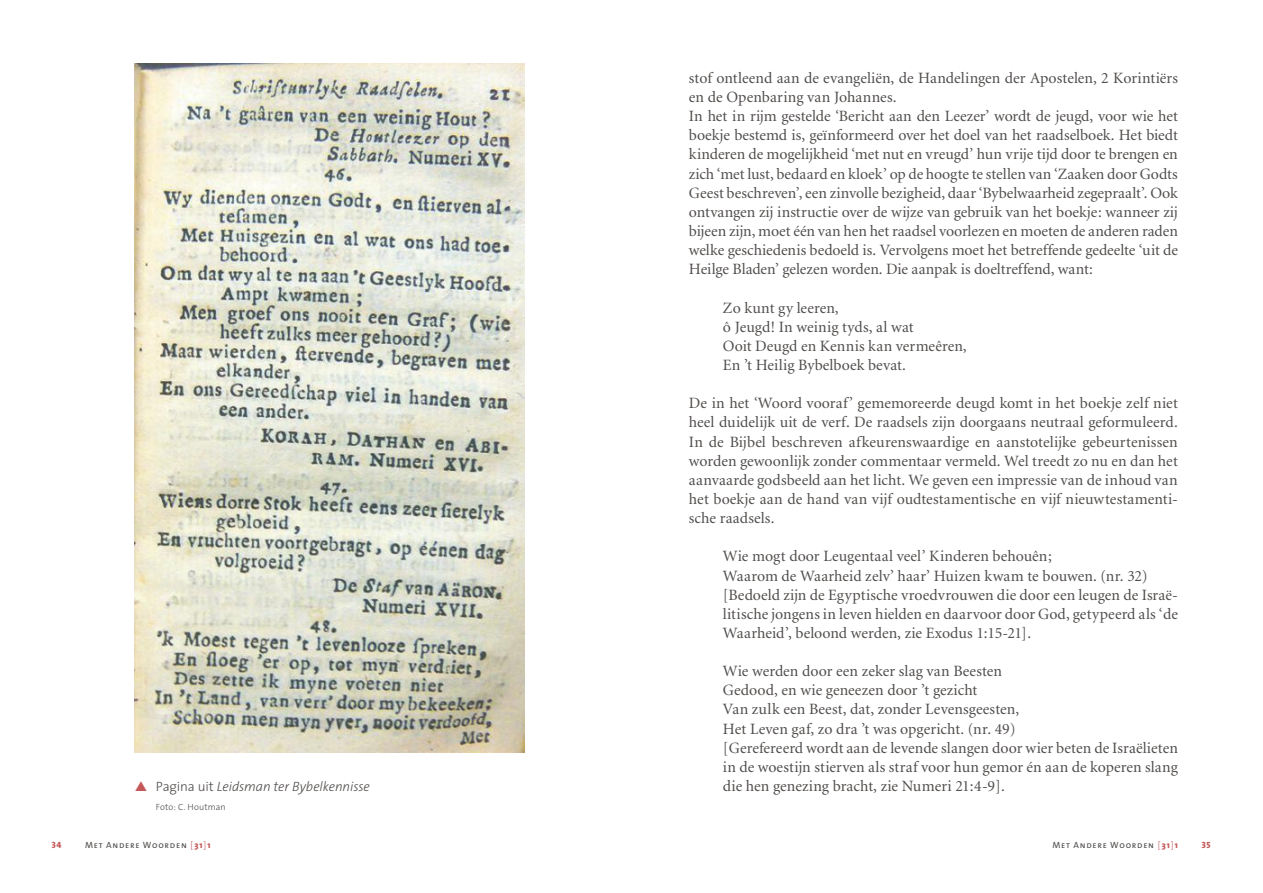
<style>
.page{position:relative;width:1263px;height:893px;background:#fff}
.page>*{position:absolute;margin:0;border:0;box-sizing:border-box;transform-origin:0 0}
.t1{font:15.75px/19.2px "Minion";color:#504d4b}
.t2{font:italic 300 13.5px "The Sans";letter-spacing:-.005em;color:#504d4b}
.t3{font:9px "The Sans Caps";letter-spacing:.09em;color:#504d4b}
.t4{font:300 9px "The Sans";letter-spacing:.01em;color:#504d4b}
.t5{font:9px "The Sans Extra Bold Caps";color:#c45758}
.s1{font-style:normal}
.s2{font-family:"The Sans Light Caps";color:#c45758}
.s3{font-family:"The Sans";font-weight:800;color:#c45758}
</style>
<div class="page">
<img style="left:134px;top:64px;width:391px;height:689px">
<p class="t1" style="left:689px;top:69px;width:491px">stof ontleend aan de evangeliën, de Handelingen der Apostelen, 2 Korintiërs en de Openbaring van Johannes.<br>In het in rijm gestelde ‘Bericht aan den Leezer’ wordt de jeugd, voor wie het boekje bestemd is, geïnformeerd over het doel van het raadselboek. Het biedt kinderen de mogelijkheid ‘met nut en vreugd’ hun vrije tijd door te brengen en zich ‘met lust, bedaard en kloek’ op de hoogte te stellen van ‘Zaaken door Godts Geest beschreven’, een zinvolle bezigheid, daar ‘Bybelwaarheid zegepraalt’. Ook ontvangen zij instructie over de wijze van gebruik van het boekje: wanneer zij bijeen zijn, moet één van hen het raadsel voorlezen en moeten de anderen raden welke geschiedenis bedoeld is. Vervolgens moet het betreffende gedeelte ‘uit de Heilge Bladen’ gelezen worden. Die aanpak is doeltreffend, want:</p>
<p class="t1" style="left:723px;top:298px;width:245px">Zo kunt gy leeren,<br>ô Jeugd! In weinig tyds, al wat<br>Ooit Deugd en Kennis kan vermeêren,<br>En ’t Heilig Bybelboek bevat.</p>
<p class="t1" style="left:689px;top:394px;width:490px;text-align:justify">De in het ‘Woord vooraf’ gememoreerde deugd komt in het boekje zelf niet heel duidelijk uit de verf. De raadsels zijn doorgaans neutraal geformuleerd.<br>In de Bijbel beschreven afkeurenswaardige en aanstotelijke gebeurtenissen worden gewoonlijk zonder commentaar vermeld. Wel treedt zo nu en dan het aanvaarde godsbeeld aan het licht. We geven een impressie van de inhoud van het boekje aan de hand van vijf oudtestamentische en vijf nieuwtestamenti&shy;sche raadsels.</p>
<p class="t1" style="left:723px;top:547px;width:457px">Wie mogt door Leugentaal veel’ Kinderen behouên;<br>Waarom de Waarheid zelv’ haar’ Huizen kwam te bouwen. (nr. 32) [Bedoeld zijn de Egyptische vroedvrouwen die door een leugen de Israë&shy;litische jongens in leven hielden en daarvoor door God, getypeerd als ‘de Waarheid’, beloond werden, zie Exodus 1:15-21].</p>
<p class="t1" style="left:723px;top:662px;width:457px">Wie werden door een zeker slag van Beesten<br>Gedood, en wie geneezen door ’t gezicht<br>Van zulk een Beest, dat, zonder Levensgeesten,<br>Het Leven gaf, zo dra ’t was opgericht. (nr. 49)<br>[Gerefereerd wordt aan de levende slangen door wier beten de Israëlieten in de woestijn stierven als straf voor hun gemor én aan de koperen slang</p>
<p class="t2" style="left:156px;top:775px;width:216px"><span class="s1">Pagina uit</span> Leidsman ter Bybelkennisse</p>
<p class="t1" style="left:723px;top:777px;width:283px">die hen genezing bracht, zie Numeri 21:4-9].</p>
<p class="t4" style="left:156px;top:800px;width:71px">Foto: C. Houtman</p>
<p class="t5" style="left:52px;top:838px;width:11px">34</p>
<p class="t3" style="left:85px;top:838px;width:127px">Met Andere Woorden <span class="s2">[</span><span class="s3">31</span><span class="s2">]</span><span class="s3">1</span></p>
<p class="t3" style="left:1052px;top:838px;width:127px">Met Andere Woorden <span class="s2">[</span><span class="s3">31</span><span class="s2">]</span><span class="s3">1</span></p>
<p class="t5" style="left:1202px;top:838px;width:10px">35</p>
</div>
